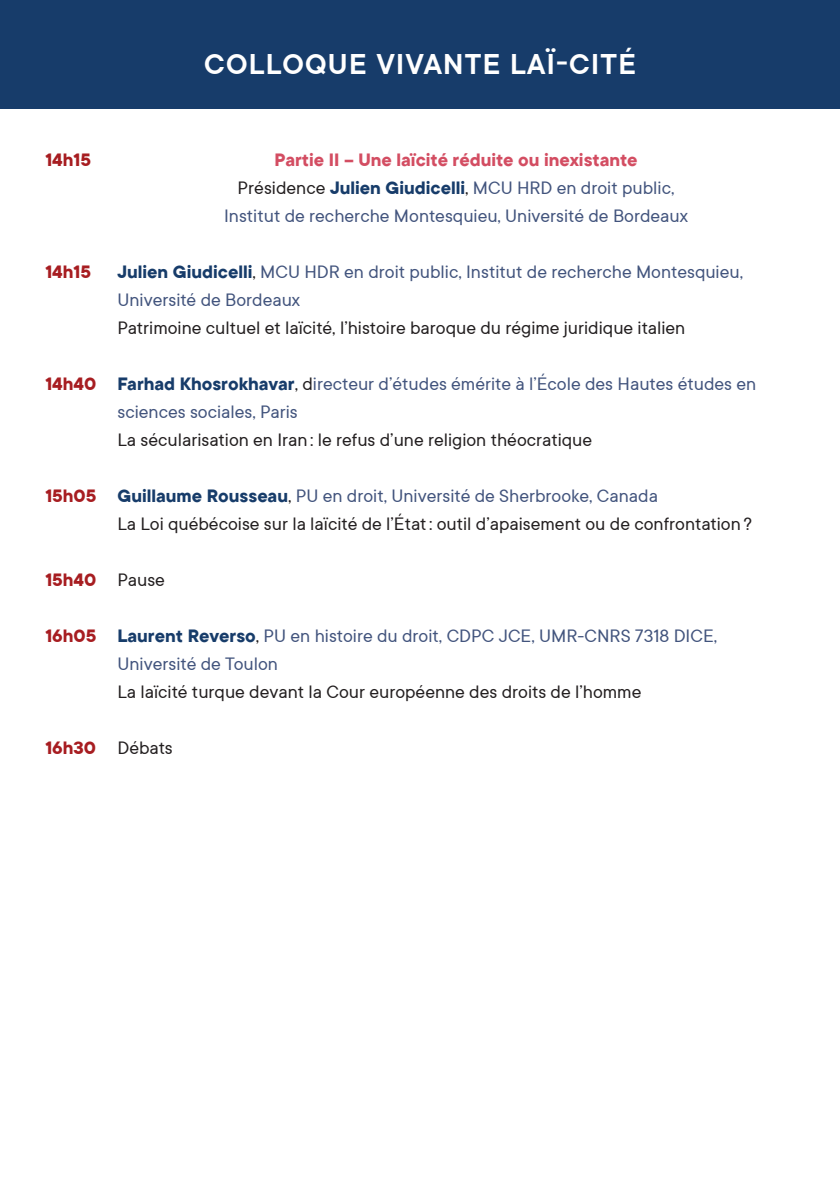
<style>
.page{position:relative;width:840px;height:1191px;background:#fff}
.page>*{position:absolute;margin:0;border:0;box-sizing:border-box;transform-origin:0 0}
.t1{font:600 32px "TT Commons Classic";letter-spacing:.04em;color:#fff}
.t2{font:20px/28px "TT Commons Classic";color:#42547d}
.t3{font:20px/28px "TT Commons Classic";color:#231f20}
.t4{font:700 20px "TT Commons Classic";color:#a71d21}
.s1{font-weight:700;color:#d34d62}
.s2{color:#231f20}
.s3{font-weight:700;color:#173c6a}
.s4{font-weight:700;color:#a71d21}
.s5{color:#42547d}
.s6{font-weight:400;color:#231f20}
</style>
<div class="page">
<div style="left:0;top:0;width:839px;height:109px;background:#173c6a"></div>
<h1 class="t1" style="left:204px;top:43px;width:433px">COLLOQUE VIVANTE LAÏ-CITÉ</h1>
<p class="t4" style="left:45px;top:147px;width:47px">14h15</p>
<p class="t2" style="left:224px;top:145px;width:465px;text-align:center"><span class="s1">Partie II – Une laïcité réduite ou inexistante<br></span><span class="s2">Présidence</span> <span class="s3">Julien Giudicelli</span><span class="s2">,</span> MCU HRD en droit public,<br>Institut de recherche Montesquieu, Université de Bordeaux</p>
<p class="t4" style="left:45px;top:259px;width:47px">14h15</p>
<p class="t2" style="left:117px;top:257px;width:626px"><span class="s3">Julien Giudicelli</span><span class="s2">,</span> MCU HDR en droit public, Institut de recherche Montesquieu,<br>Université de Bordeaux</p>
<p class="t3" style="left:117px;top:313px;width:569px">Patrimoine cultuel et laïcité, l’histoire baroque du régime juridique italien</p>
<p class="t2" style="left:117px;top:369px;width:640px;text-indent:-72px"><span class="s4">14h40</span> <span class="s3">Farhad Khosrokhavar</span><span class="s2">, d</span>irecteur d’études émérite à l’École des Hautes études en sciences sociales, Paris</p>
<p class="t3" style="left:117px;top:425px;width:476px">La sécularisation en Iran: le refus d’une religion théocratique</p>
<p class="t3" style="left:117px;top:481px;width:635px;text-indent:-72px"><span class="s4">15h05</span> <span class="s3">Guillaume Rousseau</span>, <span class="s5">PU en droit, Université de Sherbrooke, Canada<br></span>La Loi québécoise sur la laïcité de l’État: outil d’apaisement ou de confrontation?</p>
<p class="t4" style="left:45px;top:567px;width:121px">15h40 <span class="s6">Pause</span></p>
<p class="t2" style="left:117px;top:621px;width:601px;text-indent:-72px"><span class="s4">16h05</span> <span class="s3">Laurent Reverso</span><span class="s2">,</span> PU en histoire du droit, CDPC JCE, UMR-CNRS 7318 DICE,<br>Université de Toulon</p>
<p class="t3" style="left:117px;top:677px;width:525px">La laïcité turque devant la Cour européenne des droits de l’homme</p>
<p class="t3" style="left:45px;top:733px;width:129px"><span class="s4">16h30</span> Débats</p>
</div>
